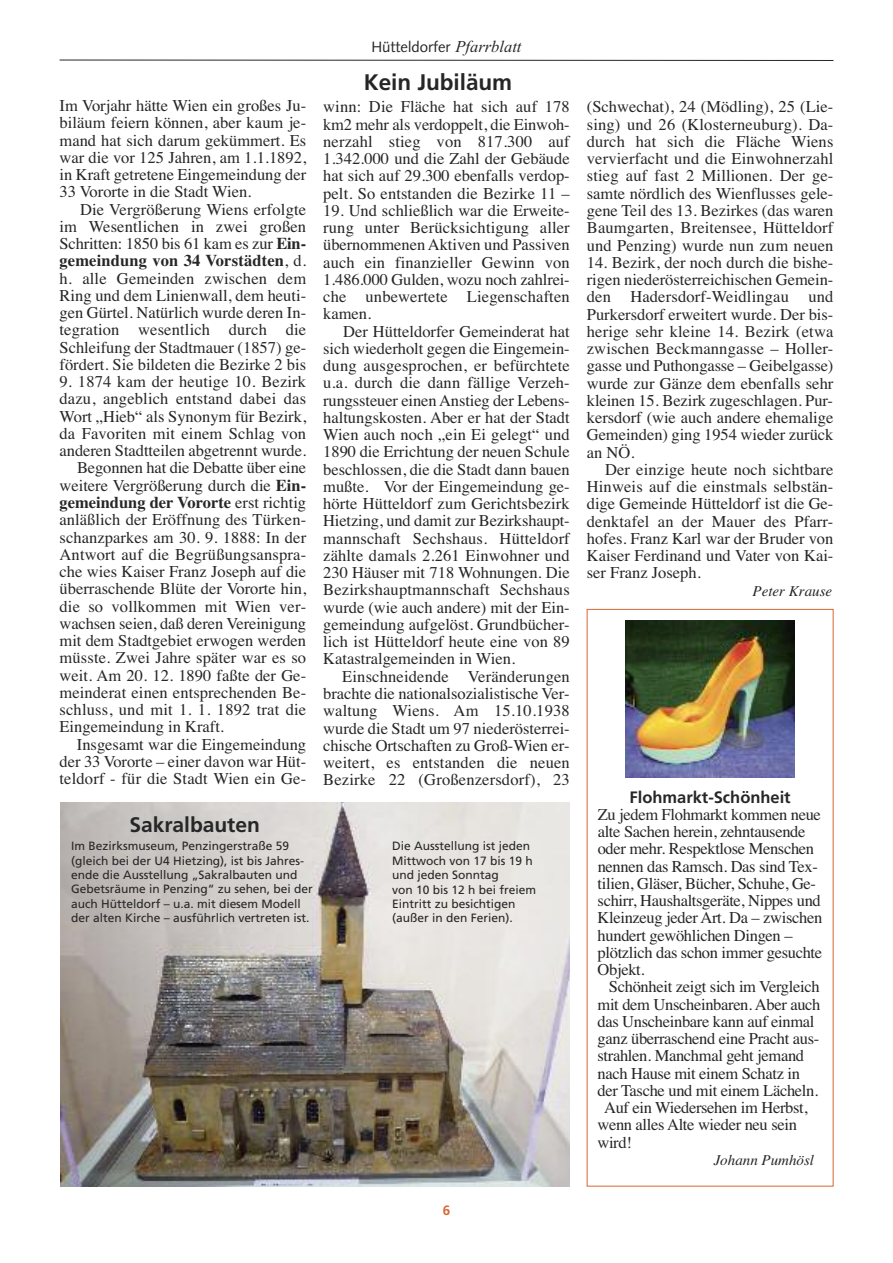
<style>
.page{position:relative;width:893px;height:1263px;background:#fff}
.page>*{position:absolute;margin:0;border:0;box-sizing:border-box;transform-origin:0 0}
.t1{font:700 22.5px "Frutiger";color:#272627}
.t2{font:700 21px "Frutiger";color:#272627}
.t3{font:16.5px/17.2px "Times";color:#272627;text-align:justify}
.t4{font:16.5px/17.2px "Times";letter-spacing:-.02em;color:#272627}
.t5{font:700 16.5px "Times";color:#272627}
.t6{font:700 16.5px "Frutiger";color:#272627}
.t7{font:italic 15px "Times";color:#272627}
.t8{font:15px "Syntax";color:#272627}
.t9{font:700 13.5px "Frutiger";color:#d66732}
.t10{font:12px/14.4px "Frutiger";color:#272627}
.s1{font-weight:700}
.s2{font-weight:400}
.s3{font-family:"Times New Roman";font-style:italic;font-size:16.5px}
</style>
<div class="page">
<svg style="left:59px;top:60px;width:775px;height:1px"></svg>
<img style="left:61px;top:802px;width:509px;height:384px">
<img style="left:625px;top:621px;width:169px;height:156px">
<p class="t3" style="left:60px;top:97px;width:248px">Im Vorjahr hätte Wien ein großes Ju&shy;biläum feiern können, aber kaum je&shy;mand hat sich darum gekümmert. Es war die vor 125 Jahren, am 1.1.1892, in Kraft getretene Eingemeindung der 33 Vororte in die Stadt Wien.</p>
<p class="t3" style="left:60px;top:200px;width:248px;text-indent:21px">Die Vergrößerung Wiens erfolgte im Wesentlichen in zwei großen Schritten: 1850 bis 61 kam es zur <span class="s1">Ein&shy;gemeindung von 34 Vorstädten</span>, d. h. alle Gemeinden zwischen dem Ring und dem Linienwall, dem heuti&shy;gen Gürtel. Natürlich wurde deren In&shy;tegration wesentlich durch die Schleifung der Stadtmauer (1857) ge&shy;fördert. Sie bildeten die Bezirke 2 bis</p>
<p class="t3" style="left:60px;top:373px;width:248px">9. 1874 kam der heutige 10. Bezirk</p>
<p class="t3" style="left:60px;top:390px;width:248px">dazu, angeblich entstand dabei das</p>
<p class="t3" style="left:60px;top:407px;width:248px">Wort „Hieb“ als Synonym für Bezirk,</p>
<p class="t3" style="left:60px;top:425px;width:248px">da Favoriten mit einem Schlag von</p>
<p class="t3" style="left:60px;top:442px;width:248px">anderen Stadtteilen abgetrennt wurde.</p>
<p class="t3" style="left:77px;top:459px;width:231px">Begonnen hat die Debatte über eine</p>
<p class="t3" style="left:60px;top:476px;width:248px">weitere Vergrößerung durch die <span class="s1">Ein-</span></p>
<p class="t5" style="left:60px;top:493px;width:248px">gemeindung der Vororte <span class="s2">erst richtig</span></p>
<p class="t3" style="left:60px;top:511px;width:248px">anläßlich der Eröffnung des Türken-</p>
<p class="t3" style="left:60px;top:528px;width:248px">schanzparkes am 30. 9. 1888: In der</p>
<p class="t3" style="left:60px;top:545px;width:248px">Antwort auf die Begrüßungsanspra-</p>
<p class="t3" style="left:60px;top:563px;width:248px">che wies Kaiser Franz Joseph auf die</p>
<p class="t3" style="left:60px;top:580px;width:248px">überraschende Blüte der Vororte hin,</p>
<p class="t3" style="left:60px;top:597px;width:248px">die so vollkommen mit Wien ver-</p>
<p class="t3" style="left:60px;top:614px;width:248px">wachsen seien, daß deren Vereinigung</p>
<p class="t3" style="left:60px;top:632px;width:248px">mit dem Stadtgebiet erwogen werden</p>
<p class="t3" style="left:60px;top:649px;width:248px">müsste. Zwei Jahre später war es so</p>
<p class="t3" style="left:60px;top:666px;width:248px">weit. Am 20. 12. 1890 faßte der Ge-</p>
<p class="t3" style="left:60px;top:683px;width:248px">meinderat einen entsprechenden Be-</p>
<p class="t3" style="left:60px;top:701px;width:248px">schluss, und mit 1. 1. 1892 trat die</p>
<p class="t3" style="left:60px;top:718px;width:166px">Eingemeindung in Kraft.</p>
<p class="t3" style="left:77px;top:735px;width:231px">Insgesamt war die Eingemeindung</p>
<p class="t3" style="left:60px;top:752px;width:248px">der 33 Vororte – einer davon war Hüt-</p>
<p class="t3" style="left:60px;top:770px;width:248px">teldorf - für die Stadt Wien ein Ge-</p>
<p class="t8" style="left:371px;top:41px;width:152px">Hütteldorfer <span class="s3">Pfarrblatt</span></p>
<h1 class="t1" style="left:364px;top:73px;width:150px">Kein Jubiläum</h1>
<p class="t3" style="left:323px;top:98px;width:248px">winn: Die Fläche hat sich auf 178 km2 mehr als verdoppelt, die Einwoh&shy;nerzahl stieg von 817.300 auf 1.342.000 und die Zahl der Gebäude hat sich auf 29.300 ebenfalls verdop&shy;pelt. So entstanden die Bezirke 11 –</p>
<p class="t3" style="left:323px;top:202px;width:248px">19. Und schließlich war die Erweite&shy;rung unter Berücksichtigung aller übernommenen Aktiven und Passiven auch ein finanzieller Gewinn von 1.486.000 Gulden, wozu noch zahlrei&shy;che unbewertete Liegenschaften kamen.</p>
<p class="t3" style="left:323px;top:322px;width:248px;text-indent:20px">Der Hütteldorfer Gemeinderat hat sich wiederholt gegen die Eingemein&shy;dung ausgesprochen, er befürchtete u.a. durch die dann fällige Verzeh&shy;rungssteuer einen Anstieg der Lebens&shy;haltungskosten. Aber er hat der Stadt Wien auch noch „ein Ei gelegt“ und 1890 die Errichtung der neuen Schule beschlossen, die die Stadt dann bauen mußte. Vor der Eingemeindung ge&shy;hörte Hütteldorf zum Gerichtsbezirk Hietzing, und damit zur Bezirkshaupt&shy;mannschaft Sechshaus. Hütteldorf zählte damals 2.261 Einwohner und 230 Häuser mit 718 Wohnungen. Die Bezirkshauptmannschaft Sechshaus wurde (wie auch andere) mit der Ein&shy;gemeindung aufgelöst. Grundbücher&shy;lich ist Hütteldorf heute eine von 89<br>Katastralgemeinden in Wien.</p>
<p class="t3" style="left:323px;top:667px;width:248px;text-indent:19px">Einschneidende Veränderungen brachte die nationalsozialistische Ver&shy;waltung Wiens. Am 15.10.1938 wurde die Stadt um 97 niederösterrei&shy;chische Ortschaften zu Groß-Wien er&shy;weitert, es entstanden die neuen Bezirke 22 (Großenzersdorf), 23</p>
<p class="t2" style="left:129px;top:816px;width:132px">Sakralbauten</p>
<p class="t10" style="left:71px;top:840px;width:243px">Im Bezirksmuseum, Penzingerstraße 59 (gleich bei der U4 Hietzing), ist bis Jahres&shy;ende die Ausstellung „Sakralbauten und Gebetsräume in Penzing“ zu sehen, bei der auch Hütteldorf – u.a. mit diesem Modell der alten Kirche – ausführlich vertreten ist.</p>
<p class="t10" style="left:392px;top:840px;width:145px">Die Ausstellung ist jeden<br>Mittwoch von 17 bis 19 h und jeden Sonntag<br>von 10 bis 12 h bei freiem<br>Eintritt zu besichtigen (außer in den Ferien).</p>
<p class="t9" style="left:443px;top:1204px;width:9px">6</p>
<p class="t3" style="left:587px;top:98px;width:248px">(Schwechat), 24 (Mödling), 25 (Lie&shy;sing) und 26 (Klosterneuburg). Da&shy;durch hat sich die Fläche Wiens vervierfacht und die Einwohnerzahl stieg auf fast 2 Millionen. Der ge&shy;samte nördlich des Wienflusses gele&shy;gene Teil des 13. Bezirkes (das waren Baumgarten, Breitensee, Hütteldorf und Penzing) wurde nun zum neuen</p>
<p class="t3" style="left:587px;top:253px;width:248px">14. Bezirk, der noch durch die bishe&shy;rigen niederösterreichischen Gemein&shy;den Hadersdorf-Weidlingau und Purkersdorf erweitert wurde. Der bis&shy;herige sehr kleine 14. Bezirk (etwa zwischen Beckmanngasse – Holler&shy;gasse und Puthongasse – Geibelgasse) wurde zur Gänze dem ebenfalls sehr kleinen 15. Bezirk zugeschlagen. Pur&shy;kersdorf (wie auch andere ehemalige Gemeinden) ging 1954 wieder zurück an NÖ.</p>
<p class="t3" style="left:587px;top:460px;width:248px;text-indent:18px">Der einzige heute noch sichtbare Hinweis auf die einstmals selbstän&shy;dige Gemeinde Hütteldorf ist die Ge&shy;denktafel an der Mauer des Pfarr&shy;hofes. Franz Karl war der Bruder von Kaiser Ferdinand und Vater von Kai&shy;ser Franz Joseph.</p>
<p class="t7" style="left:753px;top:582px;width:81px">Peter Krause</p>
<p class="t6" style="left:630px;top:790px;width:163px">Flohmarkt-Schönheit</p>
<p class="t4" style="left:598px;top:805px;width:226px">Zu jedem Flohmarkt kommen neue alte Sachen herein, zehntausende oder mehr. Respektlose Menschen nennen das Ramsch. Das sind Tex&shy;tilien, Gläser, Bücher, Schuhe, Ge&shy;schirr, Haushaltsgeräte, Nippes und<br>Kleinzeug jeder Art. Da – zwischen hundert gewöhlichen Dingen – plötzlich das schon immer gesuchte<br>Objekt.</p>
<p class="t4" style="left:609px;top:978px;width:212px">Schönheit zeigt sich im Vergleich</p>
<p class="t4" style="left:597px;top:995px;width:224px">mit dem Unscheinbaren. Aber auch</p>
<p class="t4" style="left:597px;top:1012px;width:219px">das Unscheinbare kann auf einmal</p>
<p class="t4" style="left:597px;top:1030px;width:223px">ganz überraschend eine Pracht aus-</p>
<p class="t4" style="left:597px;top:1047px;width:208px">strahlen. Manchmal geht jemand</p>
<p class="t4" style="left:597px;top:1064px;width:204px">nach Hause mit einem Schatz in</p>
<p class="t4" style="left:597px;top:1081px;width:222px">der Tasche und mit einem Lächeln.</p>
<p class="t4" style="left:604px;top:1099px;width:205px">Auf ein Wiedersehen im Herbst,</p>
<p class="t4" style="left:597px;top:1116px;width:201px">wenn alles Alte wieder neu sein</p>
<p class="t3" style="left:597px;top:1133px;width:36px">wird!</p>
<p class="t7" style="left:714px;top:1151px;width:102px">Johann Pumhösl</p>
</div>
